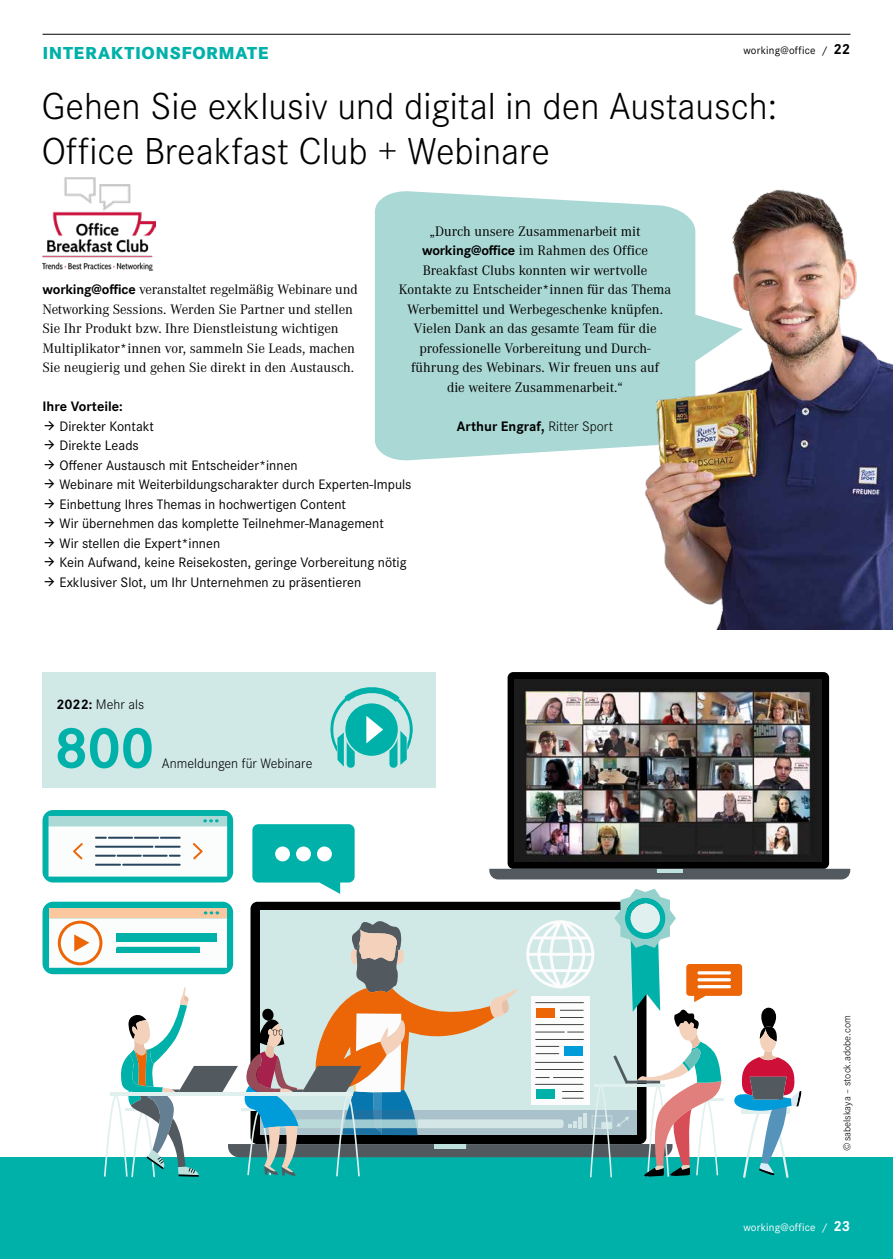
<style>
.page{position:relative;width:893px;height:1259px;background:#fff}
.page>*{position:absolute;margin:0;border:0;box-sizing:border-box;transform-origin:0 0}
.t1{font:700 60px "Corporate S";color:#00b1aa}
.t2{font:300 39px/45px "Corporate S";color:#000}
.t3{font:800 18px "Corporate S";letter-spacing:.035em;color:#00b1aa}
.t4{font:14.25px/19.5px "Corporate A";color:#000}
.t5{font:14.25px/19.5px "Corporate S";color:#000}
.t6{font:700 14.25px "Corporate S";color:#000}
.t7{font:300 14.25px "Corporate S";color:#000}
.t8{font:11.25px "Corporate S";letter-spacing:.015em;color:#000}
.t9{font:11.25px "Corporate S";letter-spacing:.015em;color:#fff}
.t10{font:300 10.5px "Corporate S";color:#000}
.s1{font-weight:700;font-size:15px}
.s2{font-family:"Corporate S";font-weight:700}
.s3{font-weight:300}
.s4{font-weight:700}
</style>
<div class="page">
<div style="left:0;top:1157px;width:893px;height:102px;background:#00b1aa"></div>
<div style="left:375px;top:191px;width:236px;height:270px;background:#aad8d5"></div>
<img style="left:611px;top:189px;width:282px;height:440px">
<hr style="left:43px;top:34px;width:807px;height:1px;background:#000">
<div style="left:43px;top:672px;width:393px;height:115px;background:#d0e9e7"></div>
<svg style="left:330px;top:687px;width:83px;height:81px"></svg>
<svg style="left:507px;top:726px;width:1px;height:55px"></svg>
<svg style="left:508px;top:672px;width:321px;height:144px;background:#030303"></svg>
<img style="left:515px;top:679px;width:306px;height:137px">
<img style="left:43px;top:177px;width:113px;height:94px">
<div style="left:43px;top:901px;width:190px;height:73px;background:#00b1aa;border-radius:11px"></div>
<div style="left:43px;top:810px;width:190px;height:72px;background:#00b1aa;border-radius:11px"></div>
<svg style="left:49px;top:816px;width:801px;height:362px"></svg>
<p class="t8" style="left:743px;top:43px;width:109px">working@office / <span class="s1">22</span></p>
<p class="t3" style="left:43px;top:40px;width:227px">INTERAKTIONSFORMATE</p>
<h2 class="t2" style="left:41px;top:82px;width:738px">Gehen Sie exklusiv und digital in den Austausch:<br>Office Breakfast Club + Webinare</h2>
<p class="t4" style="left:399px;top:221px;width:274px;text-align:center">„Durch unsere Zusammenarbeit mit <span class="s2">working@office</span> im Rahmen des Office Breakfast Clubs konnten wir wertvolle Kontakte zu Entscheider*innen für das Thema Werbemittel und Werbegeschenke knüpfen.<br>Vielen Dank an das gesamte Team für die professionelle Vorbereitung und Durch&shy;führung des Webinars. Wir freuen uns auf<br>die weitere Zusammenarbeit.“</p>
<p class="t6" style="left:457px;top:416px;width:158px">Arthur Engraf, <span class="s3">Ritter Sport</span></p>
<p class="t4" style="left:43px;top:279px;width:317px"><span class="s2">working@office</span> veranstaltet regelmäßig Webinare und Networking Sessions. Werden Sie Partner und stellen Sie Ihr Produkt bzw. Ihre Dienstleistung wichtigen Multiplikator*innen vor, sammeln Sie Leads, machen Sie neugierig und gehen Sie direkt in den Austausch.</p>
<p class="t6" style="left:43px;top:397px;width:82px">Ihre Vorteile:</p>
<p class="t5" style="left:60px;top:416px;width:353px">Direkter Kontakt<br>Direkte Leads<br>Offener Austausch mit Entscheider*innen<br>Webinare mit Weiterbildungscharakter durch Experten-Impuls Einbettung Ihres Themas in hochwertigen Content<br>Wir übernehmen das komplette Teilnehmer-Management<br>Wir stellen die Expert*innen<br>Kein Aufwand, keine Reisekosten, geringe Vorbereitung nötig Exklusiver Slot, um Ihr Unternehmen zu präsentieren</p>
<p class="t7" style="left:56px;top:695px;width:89px"><span class="s4">2022:</span> Mehr als</p>
<h1 class="t1" style="left:54px;top:706px;width:102px">800</h1>
<p class="t7" style="left:162px;top:754px;width:152px">Anmeldungen für Webinare</p>
<p class="t10" style="left:840px;top:1151px;width:137px;rotate:-90deg">©sabelskaya – stock.adobe.com</p>
<p class="t9" style="left:743px;top:1219px;width:109px">working@office / <span class="s1">23</span></p>
</div>
